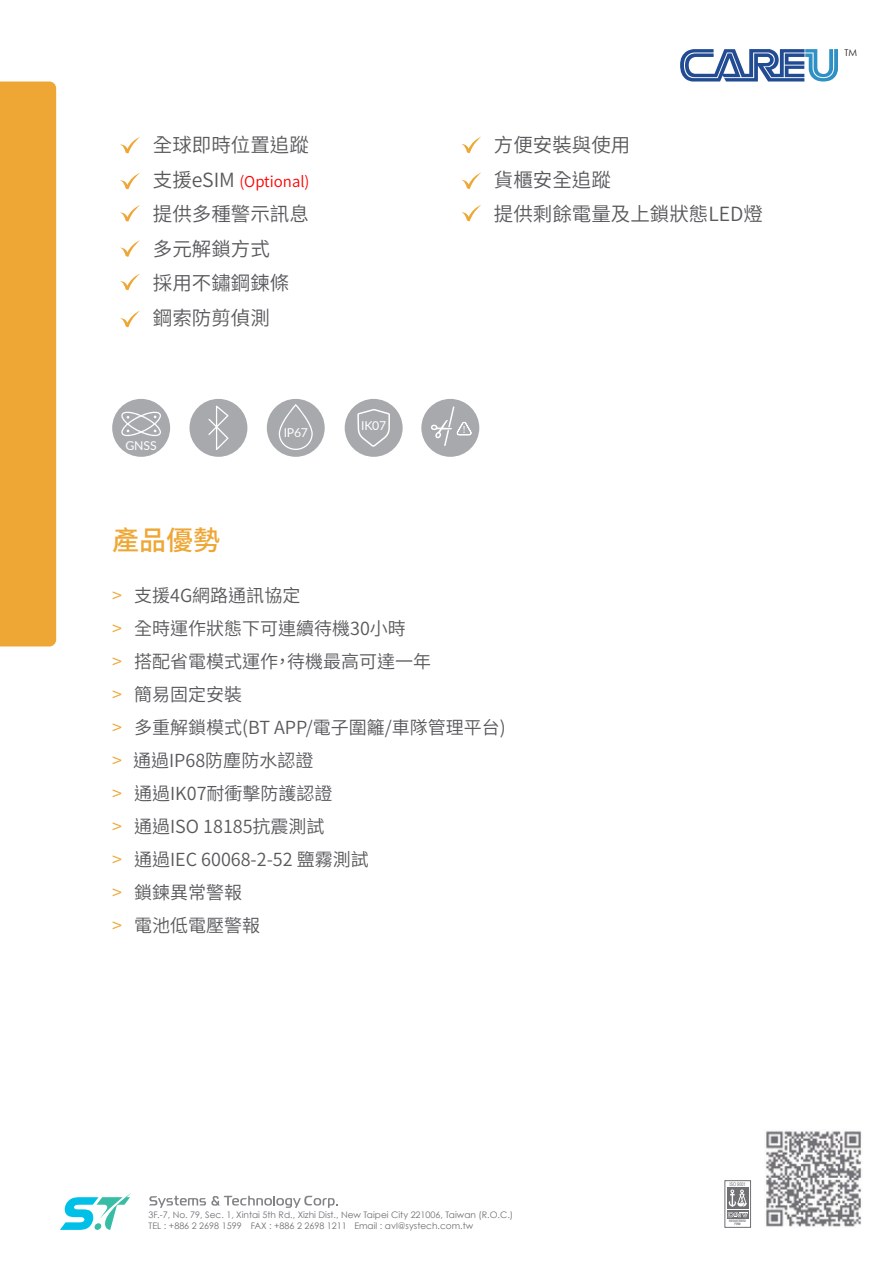
<style>
.page{position:relative;width:893px;height:1263px;background:#fff}
.page>*{position:absolute;margin:0;border:0;box-sizing:border-box;transform-origin:0 0}
.t1{font:500 27px "Noto Sans CJ Ktc";color:#eea735}
.t2{font:600 19.5px/34.5px "Noto Sans CJ Ktc";color:#58595b}
.t3{font:600 18px/33px "Noto Sans CJ Ktc";color:#58595b}
.t4{font:600 15px "Noto Sans CJ Ktc";color:#f00}
.t5{font:12.3px "Lato";letter-spacing:-.02em;color:#fff}
.t6{font:9.45px "Century Gothic";color:#231f20}
.t7{font:500 9.3px "C Song 3 HK";color:#fff}
.t8{font:9px/10.5px "Century Gothic";color:#6d6f71}
.t9{font:5.1px "Arial";color:#6f7073;scale:.75 1}
.t10{font:700 3.3px/3.3px "Arial";color:#6f7073;text-align:center;scale:.79 1}
.s1{font-size:19.5px;color:#58595b}
.s2{color:#eea735}
</style>
<div class="page">
<img style="left:765px;top:1129px;width:97px;height:98px">
<div style="left:724px;top:1180px;width:27px;height:48px;background:#fff;border:1px solid #6d6f71"></div>
<svg style="left:727px;top:1210px;width:22px;height:8px"></svg>
<div style="left:727px;top:1187px;width:22px;height:22px;background:#6f7073"></div>
<svg style="left:728px;top:1189px;width:20px;height:29px"></svg>
<svg style="left:680px;top:49px;width:158px;height:33px"></svg>
<div style="left:0;top:82px;width:56px;height:564px;background:#eea735"></div>
<div style="left:112px;top:399px;width:58px;height:58px;background:#a7a9ac;border-radius:50%"></div>
<svg style="left:121px;top:411px;width:40px;height:25px"></svg>
<div style="left:345px;top:399px;width:58px;height:58px;background:#a7a9ac;border-radius:50%"></div>
<div style="left:267px;top:399px;width:58px;height:58px;background:#a7a9ac;border-radius:50%"></div>
<svg style="left:279px;top:404px;width:34px;height:46px"></svg>
<div style="left:421px;top:399px;width:58px;height:58px;background:#a7a9ac;border-radius:50%"></div>
<div style="left:189px;top:399px;width:58px;height:58px;background:#a7a9ac;border-radius:50%"></div>
<svg style="left:208px;top:406px;width:20px;height:44px"></svg>
<svg style="left:357px;top:399px;width:34px;height:48px"></svg>
<svg style="left:120px;top:137px;width:20px;height:16px"></svg>
<svg style="left:120px;top:173px;width:20px;height:16px"></svg>
<svg style="left:120px;top:205px;width:20px;height:17px"></svg>
<svg style="left:120px;top:240px;width:20px;height:17px"></svg>
<svg style="left:120px;top:274px;width:20px;height:16px"></svg>
<svg style="left:120px;top:311px;width:20px;height:16px"></svg>
<svg style="left:461px;top:136px;width:20px;height:17px"></svg>
<svg style="left:461px;top:172px;width:20px;height:17px"></svg>
<svg style="left:461px;top:205px;width:20px;height:16px"></svg>
<svg style="left:431px;top:405px;width:41px;height:41px"></svg>
<svg style="left:149px;top:1196px;width:189px;height:12px"></svg>
<svg style="left:60px;top:1194px;width:70px;height:36px"></svg>
<p class="t2" style="left:153px;top:128px;width:157px">全球即時位置追蹤</p>
<p class="t4" style="left:153px;top:173px;width:158px"><span class="s1">支援eSIM</span> (Optional)</p>
<p class="t2" style="left:153px;top:197px;width:157px">提供多種警示訊息多元解鎖方式<br>採用不鏽鋼鍊條鋼索防剪偵測</p>
<p class="t5" style="left:125px;top:436px;width:33px">GNSS</p>
<p class="t5" style="left:284px;top:423px;width:26px">IP67</p>
<p class="t5" style="left:361px;top:417px;width:27px">IK07</p>
<p class="t2" style="left:494px;top:128px;width:271px">方便安裝與使用<br>貨櫃安全追蹤<br>提供剩餘電量及上鎖狀態LED燈</p>
<p class="t7" style="left:463px;top:422px;width:4px">!</p>
<h1 class="t1" style="left:112px;top:525px;width:109px">產品優勢</h1>
<p class="t3" style="left:112px;top:579px;width:395px"><span class="s2">&gt;</span> 支援4G網路通訊協定<br><span class="s2">&gt;</span> 全時運作狀態下可連續待機30小時<br><span class="s2">&gt;</span> 搭配省電模式運作，待機最高可達一年<br><span class="s2">&gt;</span> 簡易固定安裝<br><span class="s2">&gt;</span> 多重解鎖模式(BT APP/電子圍籬/車隊管理平台) <span class="s2">&gt;</span> 通過IP68防塵防水認證<br><span class="s2">&gt;</span> 通過IK07耐衝擊防護認證<br><span class="s2">&gt;</span> 通過ISO 18185抗震測試<br><span class="s2">&gt;</span> 通過IEC 60068-2-52 鹽霧測試<br><span class="s2">&gt;</span> 鎖鍊異常警報<br><span class="s2">&gt;</span> 電池低電壓警報</p>
<p class="t6" style="left:844px;top:46px;width:14px">TM</p>
<p class="t8" style="left:149px;top:1209px;width:366px">3F.-7, No. 79, Sec. 1, Xintai 5th Rd., Xizhi Dist., New Taipei City 221006, Taiwan (R.O.C.)<br>TEL : +886 2 2698 1599 FAX : +886 2 2698 1211 Email : avl@systech.com.tw</p>
<p class="t9" style="left:729px;top:1181px;width:23px">ISO 9001</p>
<p class="t10" style="left:729px;top:1219px;width:23px">REGISTERED<br>FIRM</p>
</div>
